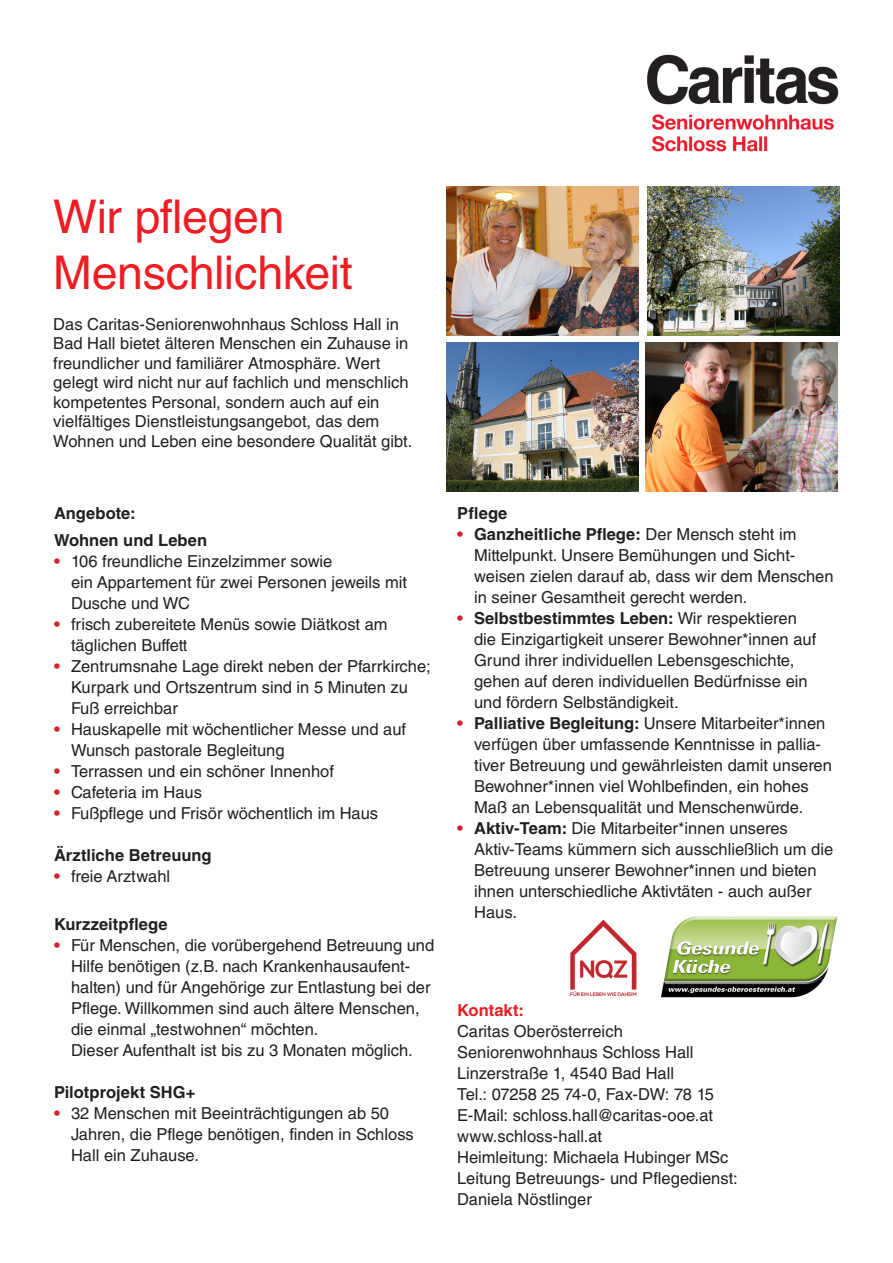
<style>
.page{position:relative;width:893px;height:1263px;background:#fff}
.page>*{position:absolute;margin:0;border:0;box-sizing:border-box;transform-origin:0 0}
.Überschrift_groß_rot{font:46.5px/55.8px "Helvetica LT Std";letter-spacing:-.01em;color:#ee1d23}
.Fließtext_Handout_LL{font:16.5px/21px "Helvetica LT Std";color:#231f20}
.Überschrift_klein_fe{font:16.5px "Helvetica LT Std";color:#231f20}
.Headline_klein{font:700 16.5px "Helvetica LT Std";letter-spacing:.005em;color:#231f20}
.Headline_rot{font:700 16.5px "Helvetica LT Std";color:#ee1d23}
.s1{font-weight:700;color:#d1232a}
.s2{font-weight:700}
</style>
<div class="page">
<img style="left:647px;top:54px;width:192px;height:98px">
<img style="left:661px;top:916px;width:177px;height:82px">
<img style="left:570px;top:919px;width:67px;height:78px">
<img style="left:446px;top:187px;width:192px;height:149px">
<img style="left:647px;top:187px;width:192px;height:149px">
<img style="left:446px;top:342px;width:192px;height:149px">
<img style="left:646px;top:342px;width:192px;height:149px">
<p class="Überschrift_groß_rot" style="left:53px;top:188px;width:301px">Wir pflegen<br>Menschlichkeit</p>
<p class="Fließtext_Handout_LL" style="left:53px;top:314px;width:361px;line-height:19.5px">Das Caritas-Seniorenwohnhaus Schloss Hall in Bad Hall bietet älteren Menschen ein Zuhause in freundlicher und familiärer Atmosphäre. Wert gelegt wird nicht nur auf fachlich und menschlich kompetentes Personal, sondern auch auf ein vielfältiges Dienstleistungsangebot, das dem Wohnen und Leben eine besondere Qualität gibt.</p>
<p class="Headline_klein" style="left:54px;top:503px;width:83px">Angebote:</p>
<p class="Headline_klein" style="left:54px;top:530px;width:155px">Wohnen und Leben</p>
<p class="Fließtext_Handout_LL" style="left:71px;top:551px;width:338px;text-indent:-17px"><span class="s1">•</span> 106 freundliche Einzelzimmer sowie<br>ein Appartement für zwei Personen jeweils mit<br>Dusche und WC</p>
<p class="Fließtext_Handout_LL" style="left:71px;top:614px;width:318px;text-indent:-17px"><span class="s1">•</span> frisch zubereitete Menüs sowie Diätkost am täglichen Buffett</p>
<p class="Fließtext_Handout_LL" style="left:71px;top:656px;width:361px;text-indent:-17px"><span class="s1">•</span> Zentrumsnahe Lage direkt neben der Pfarrkirche;<br>Kurpark und Ortszentrum sind in 5 Minuten zu<br>Fuß erreichbar</p>
<p class="Fließtext_Handout_LL" style="left:71px;top:719px;width:337px;text-indent:-17px"><span class="s1">•</span> Hauskapelle mit wöchentlicher Messe und auf<br>Wunsch pastorale Begleitung</p>
<p class="Fließtext_Handout_LL" style="left:54px;top:761px;width:281px"><span class="s1">•</span> Terrassen und ein schöner Innenhof</p>
<p class="Fließtext_Handout_LL" style="left:54px;top:782px;width:150px"><span class="s1">•</span> Cafeteria im Haus</p>
<p class="Fließtext_Handout_LL" style="left:54px;top:803px;width:326px"><span class="s1">•</span> Fußpflege und Frisör wöchentlich im Haus</p>
<p class="Headline_klein" style="left:54px;top:845px;width:159px">Ärztliche Betreuung</p>
<p class="Fließtext_Handout_LL" style="left:54px;top:866px;width:118px"><span class="s1">•</span> freie Arztwahl</p>
<p class="Headline_klein" style="left:54px;top:914px;width:115px">Kurzzeitpflege</p>
<p class="Fließtext_Handout_LL" style="left:71px;top:935px;width:365px;text-indent:-17px"><span class="s1">•</span> Für Menschen, die vorübergehend Betreuung und Hilfe benötigen (z.B. nach Krankenhausaufent&shy;halten) und für Angehörige zur Entlastung bei der Pflege. Willkommen sind auch ältere Menschen, die einmal „testwohnen“ möchten.<br>Dieser Aufenthalt ist bis zu 3 Monaten möglich.</p>
<p class="Headline_klein" style="left:54px;top:1082px;width:143px">Pilotprojekt SHG+</p>
<p class="Fließtext_Handout_LL" style="left:71px;top:1103px;width:344px;text-indent:-17px"><span class="s1">•</span> 32 Menschen mit Beeinträchtigungen ab 50<br>Jahren, die Pflege benötigen, finden in Schloss<br>Hall ein Zuhause.</p>
<p class="Headline_klein" style="left:457px;top:503px;width:52px">Pflege</p>
<p class="Fließtext_Handout_LL" style="left:474px;top:524px;width:361px;text-indent:-17px"><span class="s1">•</span> <span class="s2">Ganzheitliche Pflege:</span> Der Mensch steht im Mittelpunkt. Unsere Bemühungen und Sicht&shy;weisen zielen darauf ab, dass wir dem Menschen in seiner Gesamtheit gerecht werden.</p>
<p class="Fließtext_Handout_LL" style="left:474px;top:608px;width:344px;text-indent:-17px"><span class="s1">•</span> <span class="s2">Selbstbestimmtes Leben:</span> Wir respektieren die Einzigartigkeit unserer Bewohner*innen auf Grund ihrer individuellen Lebensgeschichte, gehen auf deren individuellen Bedürfnisse ein und fördern Selbständigkeit.</p>
<p class="Fließtext_Handout_LL" style="left:474px;top:713px;width:359px;text-indent:-17px"><span class="s1">•</span> <span class="s2">Palliative Begleitung:</span> Unsere Mitarbeiter*innen verfügen über umfassende Kenntnisse in pallia&shy;tiver Betreuung und gewährleisten damit unseren Bewohner*innen viel Wohlbefinden, ein hohes Maß an Lebensqualität und Menschenwürde.</p>
<p class="Fließtext_Handout_LL" style="left:474px;top:818px;width:361px;text-indent:-17px"><span class="s1">•</span> <span class="s2">Aktiv-Team:</span> Die Mitarbeiter*innen unseres Aktiv-Teams kümmern sich ausschließlich um die Betreuung unserer Bewohner*innen und bieten ihnen unterschiedliche Aktivtäten - auch außer Haus.</p>
<p class="Headline_rot" style="left:457px;top:1000px;width:68px">Kontakt:</p>
<p class="Überschrift_klein_fe" style="left:457px;top:1021px;width:167px">Caritas Oberösterreich</p>
<p class="Überschrift_klein_fe" style="left:457px;top:1042px;width:238px">Seniorenwohnhaus Schloss Hall</p>
<p class="Überschrift_klein_fe" style="left:457px;top:1063px;width:218px">Linzerstraße 1, 4540 Bad Hall</p>
<p class="Überschrift_klein_fe" style="left:457px;top:1084px;width:259px">Tel.: 07258 25 74-0, Fax-DW: 78 15</p>
<p class="Überschrift_klein_fe" style="left:457px;top:1105px;width:257px">E-Mail: schloss.hall@caritas-ooe.at</p>
<p class="Überschrift_klein_fe" style="left:457px;top:1126px;width:146px">www.schloss-hall.at</p>
<p class="Überschrift_klein_fe" style="left:457px;top:1147px;width:273px">Heimleitung: Michaela Hubinger MSc</p>
<p class="Überschrift_klein_fe" style="left:457px;top:1168px;width:282px">Leitung Betreuungs- und Pflegedienst:</p>
<p class="Überschrift_klein_fe" style="left:457px;top:1189px;width:136px">Daniela Nöstlinger</p>
</div>
